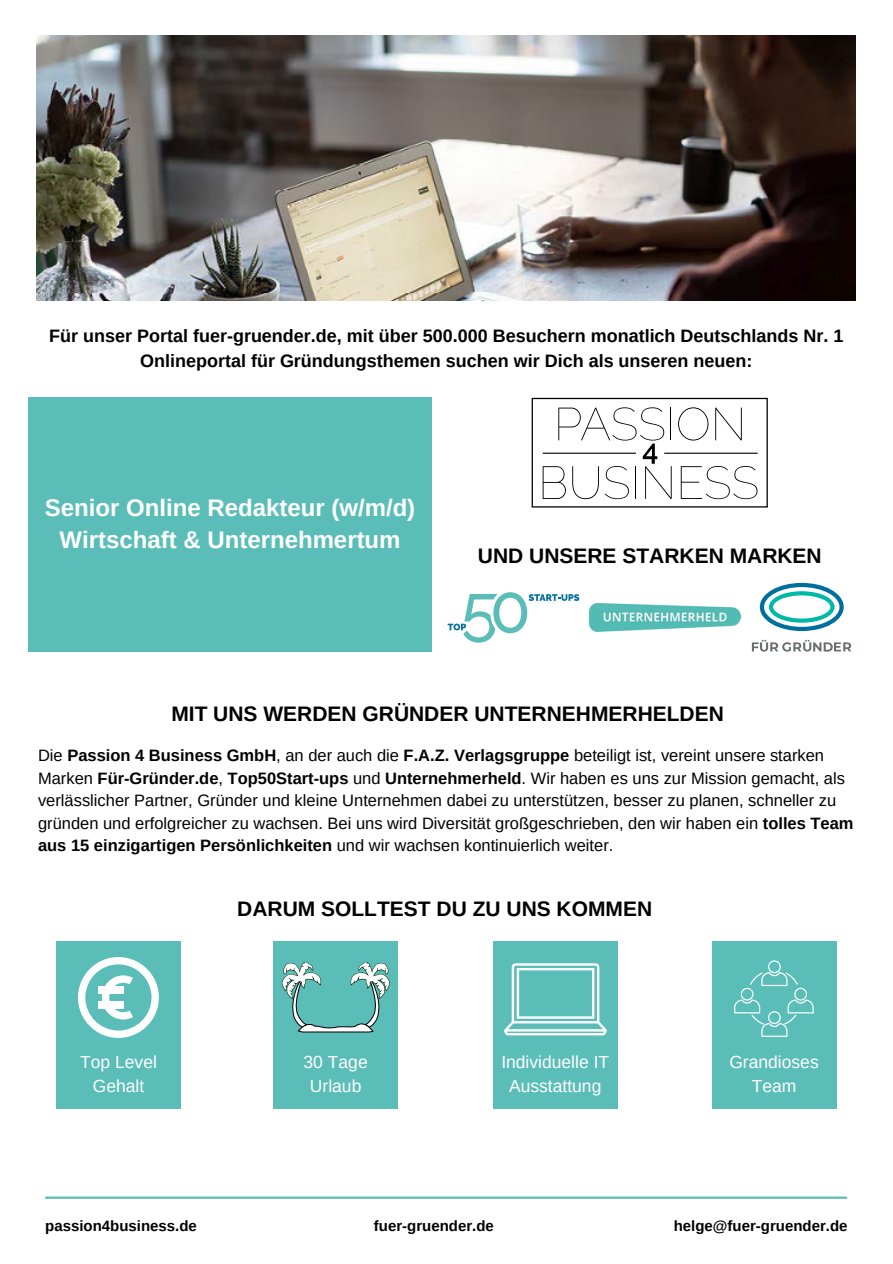
<style>
.page{position:relative;width:893px;height:1264px;background:#fff}
.page>*{position:absolute;margin:0;border:0;box-sizing:border-box;transform-origin:0 0}
.t1{font:700 24px/32.5px "Arimo";color:#fff;text-align:center}
.t2{font:700 21px "Arimo";color:#000}
.t3{font:700 18px/24.8px "Arimo";color:#000;text-align:center}
.t4{font:17.55px/24px "Arimo";color:#fff;text-align:center}
.t5{font:16.5px/22.5px "Arimo";color:#000}
.t6{font:700 15px "Arimo";color:#000}
.s1{font-weight:700}
</style>
<div class="page">
<img style="left:37px;top:36px;width:818px;height:264px">
<div style="left:28px;top:397px;width:404px;height:254px;background:#5bbdb8"></div>
<div style="left:56px;top:941px;width:125px;height:167px;background:#5bbdb8"></div>
<svg style="left:78px;top:957px;width:81px;height:80px"></svg>
<div style="left:98px;top:1001px;width:26px;height:7px;background:#fff"></div>
<div style="left:98px;top:986px;width:26px;height:7px;background:#fff"></div>
<div style="left:273px;top:941px;width:125px;height:167px;background:#5bbdb8"></div>
<svg style="left:282px;top:962px;width:108px;height:70px"></svg>
<div style="left:493px;top:941px;width:124px;height:167px;background:#5bbdb8"></div>
<svg style="left:504px;top:963px;width:103px;height:72px"></svg>
<div style="left:712px;top:941px;width:124px;height:167px;background:#5bbdb8"></div>
<svg style="left:734px;top:960px;width:79px;height:76px"></svg>
<svg style="left:447px;top:592px;width:132px;height:50px"></svg>
<svg style="left:759px;top:583px;width:84px;height:48px"></svg>
<svg style="left:751px;top:639px;width:100px;height:12px"></svg>
<img style="left:590px;top:603px;width:150px;height:28px">
<svg style="left:678px;top:407px;width:30px;height:33px"></svg>
<svg style="left:715px;top:407px;width:26px;height:33px"></svg>
<svg style="left:542px;top:407px;width:129px;height:92px"></svg>
<svg style="left:680px;top:466px;width:77px;height:33px"></svg>
<hr style="left:542px;top:452px;width:94px;height:2px;background:#1e1e1c">
<hr style="left:664px;top:452px;width:93px;height:2px;background:#1e1e1c">
<div style="left:531px;top:398px;width:236px;height:109px;border:1px solid #010101"></div>
<hr style="left:45px;top:1196px;width:802px;height:2px;background:#5bbdb8">
<p class="t3" style="left:49px;top:323px;width:795px">Für unser Portal fuer-gruender.de, mit über 500.000 Besuchern monatlich Deutschlands Nr. 1<br>Onlineportal für Gründungsthemen suchen wir Dich als unseren neuen:</p>
<h1 class="t1" style="left:45px;top:491px;width:372px">Senior Online Redakteur (w/m/d)<br>Wirtschaft &amp; Unternehmertum</h1>
<p class="t2" style="left:478px;top:544px;width:345px">UND UNSERE STARKEN MARKEN</p>
<p class="t2" style="left:171px;top:702px;width:554px">MIT UNS WERDEN GRÜNDER UNTERNEHMERHELDEN</p>
<p class="t5" style="left:38px;top:744px;width:816px">Die <span class="s1">Passion 4 Business GmbH</span>, an der auch die <span class="s1">F.A.Z. Verlagsgruppe</span> beteiligt ist, vereint unsere starken Marken <span class="s1">Für-Gründer.de</span>, <span class="s1">Top50Start-ups</span> und <span class="s1">Unternehmerheld</span>. Wir haben es uns zur Mission gemacht, als verlässlicher Partner, Gründer und kleine Unternehmen dabei zu unterstützen, besser zu planen, schneller zu gründen und erfolgreicher zu wachsen. Bei uns wird Diversität großgeschrieben, den wir haben ein <span class="s1">tolles Team aus 15 einzigartigen Persönlichkeiten</span> und wir wachsen kontinuierlich weiter.</p>
<p class="t2" style="left:237px;top:897px;width:416px">DARUM SOLLTEST DU ZU UNS KOMMEN</p>
<p class="t4" style="left:80px;top:1049px;width:78px">Top Level<br>Gehalt</p>
<p class="t4" style="left:303px;top:1049px;width:66px">30 Tage<br>Urlaub</p>
<p class="t4" style="left:501px;top:1049px;width:109px">Individuelle IT<br>Ausstattung</p>
<p class="t4" style="left:729px;top:1049px;width:91px">Grandioses<br>Team</p>
<p class="t6" style="left:45px;top:1216px;width:153px">passion4business.de</p>
<p class="t6" style="left:374px;top:1217px;width:121px">fuer-gruender.de</p>
<p class="t6" style="left:673px;top:1216px;width:175px">helge@fuer-gruender.de</p>
</div>
